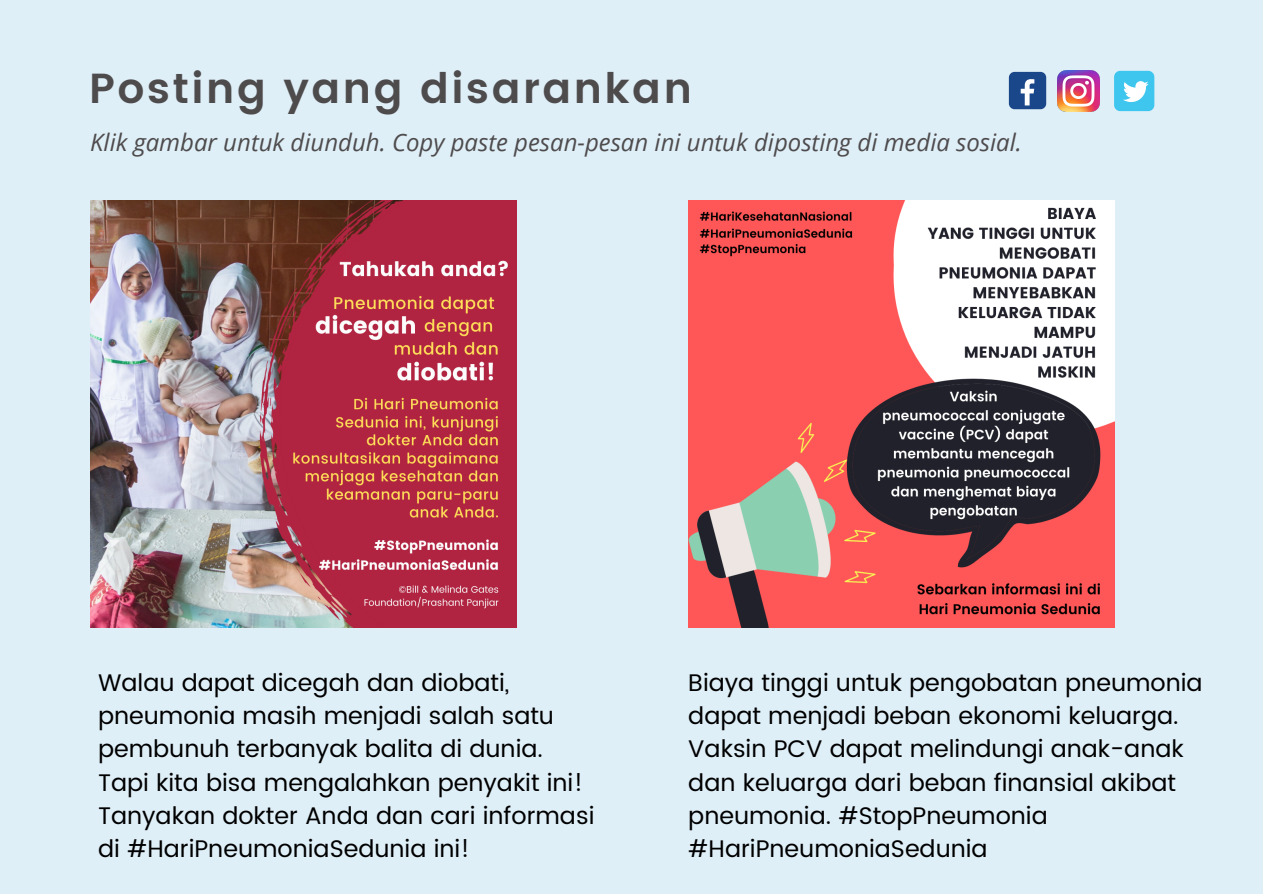
<style>
.page{position:relative;width:1263px;height:894px;background:#fff}
.page>*{position:absolute;margin:0;border:0;box-sizing:border-box;transform-origin:0 0}
.t1{font:600 42px "Poppins";letter-spacing:.06em;color:#4e4b4c}
.t2{font:24px/33.3px "Poppins";color:#000}
.t3{font:italic 24px "Open Sans";color:#4e4b4c}
</style>
<div class="page">
<div style="left:0;top:0;width:1263px;height:893px;background:#dfeff8"></div>
<img style="left:688px;top:201px;width:427px;height:426px">
<img style="left:1058px;top:70px;width:41px;height:42px">
<div style="left:1114px;top:71px;width:40px;height:40px;background:#3fc6ee;border-radius:6px"></div>
<svg style="left:1123px;top:81px;width:26px;height:21px"></svg>
<div style="left:1009px;top:72px;width:37px;height:37px;background:#1a4789;border-radius:6px"></div>
<svg style="left:1021px;top:79px;width:13px;height:26px"></svg>
<img style="left:90px;top:201px;width:426px;height:426px">
<h1 class="t1" style="left:89px;top:64px;width:604px">Posting yang disarankan</h1>
<p class="t3" style="left:90px;top:125px;width:933px">Klik gambar untuk diunduh. Copy paste pesan-pesan ini untuk diposting di media sosial.</p>
<p class="t2" style="left:98px;top:665px;width:498px">Walau dapat dicegah dan diobati, pneumonia masih menjadi salah satu pembunuh terbanyak balita di dunia.<br>Tapi kita bisa mengalahkan penyakit ini!<br>Tanyakan dokter Anda dan cari informasi di #HariPneumoniaSedunia ini!</p>
<p class="t2" style="left:688px;top:665px;width:516px">Biaya tinggi untuk pengobatan pneumonia dapat menjadi beban ekonomi keluarga.<br>Vaksin PCV dapat melindungi anak-anak dan keluarga dari beban finansial akibat pneumonia. #StopPneumonia #HariPneumoniaSedunia</p>
</div>
